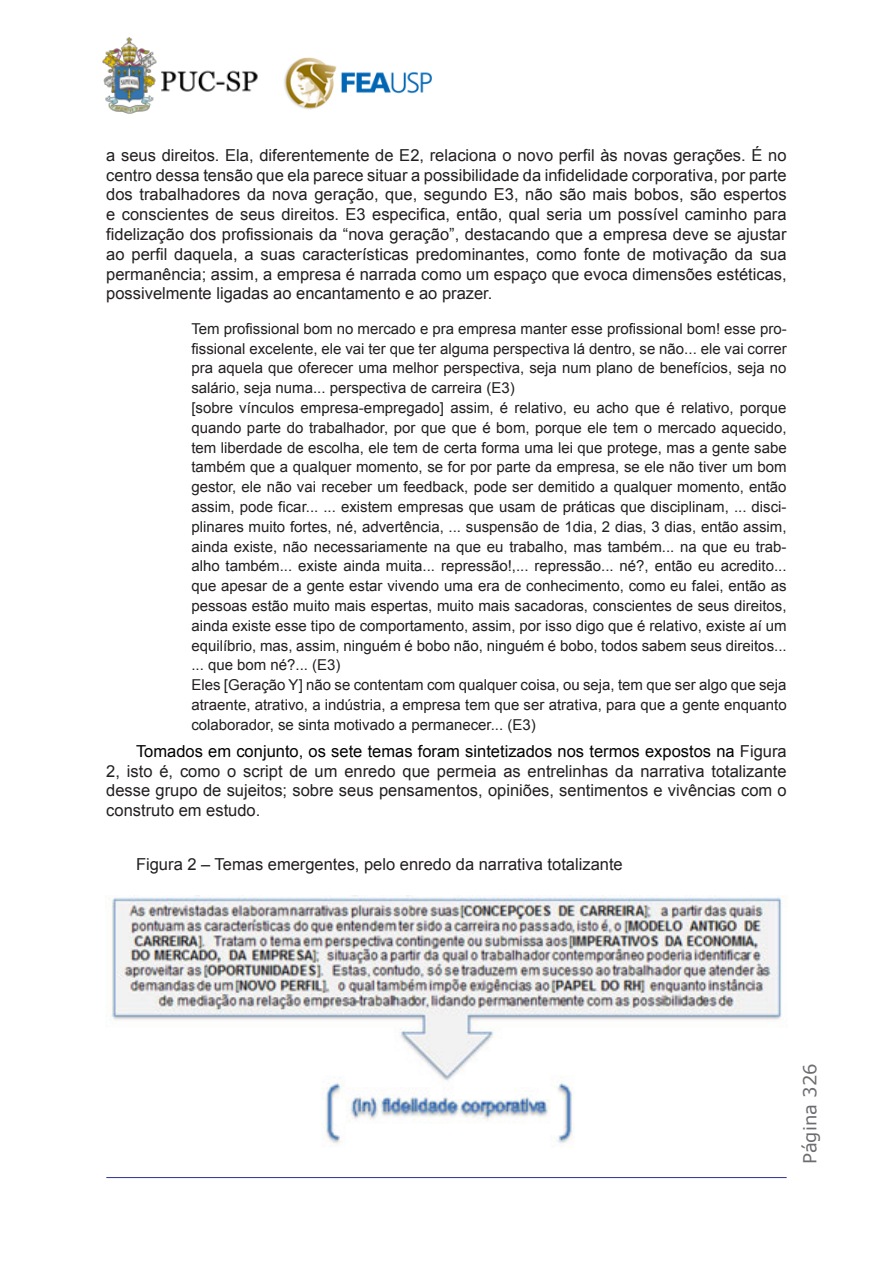
<style>
.page{position:relative;width:893px;height:1263px;background:#fff}
.page>*{position:absolute;margin:0;border:0;box-sizing:border-box;transform-origin:0 0}
.t1{font:18px "Verdana";color:#6c6d70}
.t2{font:16.5px/19.8px "Arial";color:#231f20;text-align:justify}
.t3{font:15px/19.8px "Arial";color:#231f20}
.s1{color:#000}
</style>
<div class="page">
<img style="left:102px;top:37px;width:156px;height:77px">
<img style="left:284px;top:57px;width:148px;height:53px">
<hr style="left:106px;top:1177px;width:681px;height:1px;background:#2e3092">
<img style="left:108px;top:895px;width:674px;height:252px">
<p class="t2" style="left:106px;top:145px;width:682px">a seus direitos. Ela, diferentemente de E2, relaciona o novo perfil às novas gerações. É no centro dessa tensão que ela parece situar a possibilidade da infidelidade corporativa, por parte dos trabalhadores da nova geração, que, segundo E3, não são mais bobos, são espertos e conscientes de seus direitos. E3 especifica, então, qual seria um possível caminho para fidelização dos profissionais da “nova geração”, destacando que a empresa deve se ajustar ao perfil daquela, a suas características predominantes, como fonte de motivação da sua permanência; assim, a empresa é narrada como um espaço que evoca dimensões estéticas, possivelmente ligadas ao encantamento e ao prazer.</p>
<p class="t3" style="left:191px;top:319px;width:597px">Tem profissional bom no mercado e pra empresa manter esse profissional bom! esse pro&shy;fissional excelente, ele vai ter que ter alguma perspectiva lá dentro, se não... ele vai correr pra aquela que oferecer uma melhor perspectiva, seja num plano de benefícios, seja no salário, seja numa... perspectiva de carreira (E3)<br>[sobre vínculos empresa-empregado] assim, é relativo, eu acho que é relativo, porque quando parte do trabalhador, por que que é bom, porque ele tem o mercado aquecido, tem liberdade de escolha, ele tem de certa forma uma lei que protege, mas a gente sabe também que a qualquer momento, se for por parte da empresa, se ele não tiver um bom gestor, ele não vai receber um feedback, pode ser demitido a qualquer momento, então assim, pode ficar... ... existem empresas que usam de práticas que disciplinam, ... disci&shy;plinares muito fortes, né, advertência, ... suspensão de 1dia, 2 dias, 3 dias, então assim, ainda existe, não necessariamente na que eu trabalho, mas também... na que eu trab&shy;alho também... existe ainda muita... repressão!,... repressão... né?, então eu acredito... que apesar de a gente estar vivendo uma era de conhecimento, como eu falei, então as pessoas estão muito mais espertas, muito mais sacadoras, conscientes de seus direitos, ainda existe esse tipo de comportamento, assim, por isso digo que é relativo, existe aí um equilíbrio, mas, assim, ninguém é bobo não, ninguém é bobo, todos sabem seus direitos... ... que bom né?... (E3)<br>Eles [Geração Y] não se contentam com qualquer coisa, ou seja, tem que ser algo que seja atraente, atrativo, a indústria, a empresa tem que ser atrativa, para que a gente enquanto colaborador, se sinta motivado a permanecer... (E3)</p>
<p class="t2" style="left:106px;top:741px;width:682px;text-indent:30px"><span class="s1">Tomados em conjunto, os sete temas foram sintetizados nos termos expostos na</span> Figura 2, isto é, como o script de um enredo que permeia as entrelinhas da narrativa totalizante desse grupo de sujeitos; sobre seus pensamentos, opiniões, sentimentos e vivências com o construto em estudo.</p>
<p class="t2" style="left:136px;top:855px;width:488px">Figura 2 – Temas emergentes, pelo enredo da narrativa totalizante</p>
<p class="t1" style="left:798px;top:1164px;width:102px;rotate:-90deg">Página 326</p>
</div>
